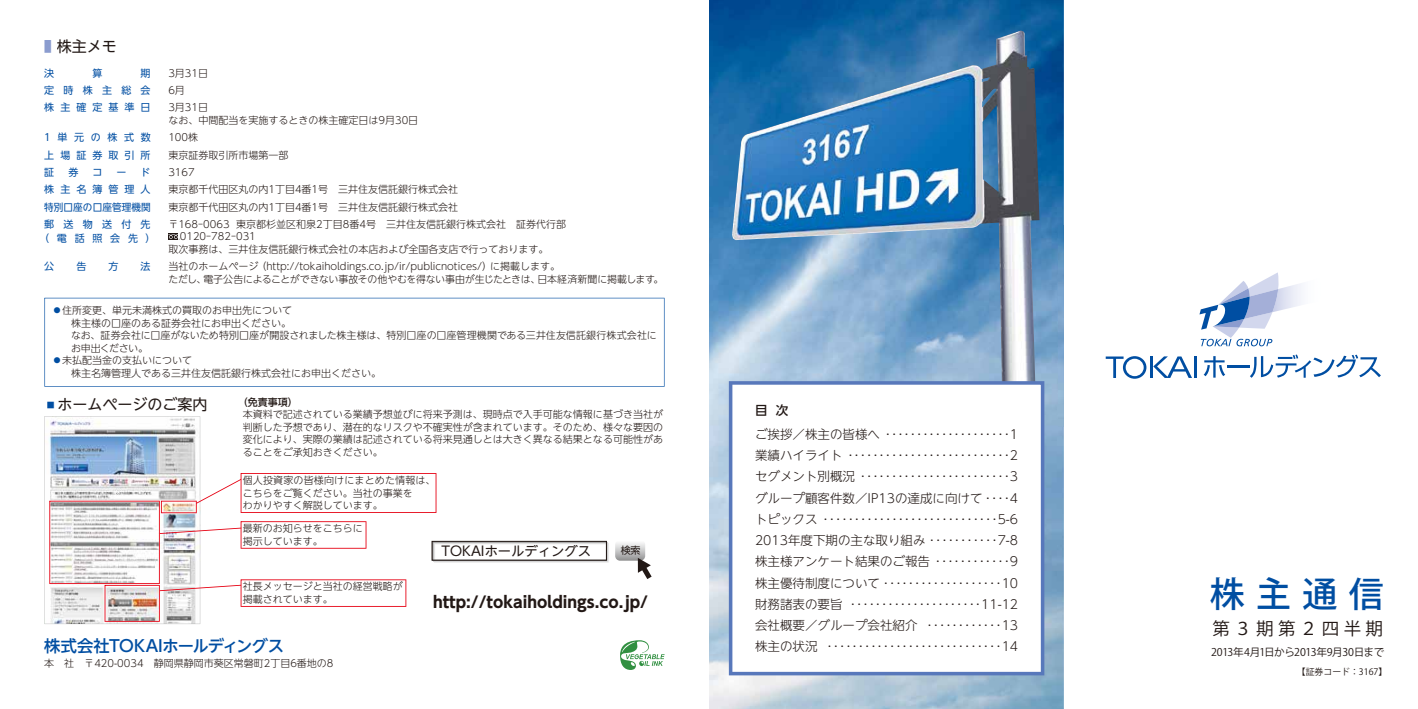
<style>
.page{position:relative;width:1418px;height:709px;background:#fff}
.page>*{position:absolute;margin:0;border:0;box-sizing:border-box;transform-origin:0 0}
.t1{font:500 35px "Koz Go Pr 6 N";color:#004ea2}
.t2{font:17.5px "Koz Go Pr 6 N";letter-spacing:.25em;color:#221815}
.t3{font:500 16.25px "UD Shin Go NT Pro";letter-spacing:-.03em;color:#004ea2}
.t4{font:700 15.62px "UD Shin Go NT Pro";color:#221815}
.t5{font:15px "UD Shin Go NT Pro";color:#221815}
.t6{font:13.25px "UD Shin Go NT Pro";color:#221815}
.t7{font:300 12.5px/21.2px "UD Shin Go NT Pro";color:#221815}
.t8{font:500 12.5px "UD Shin Go NT Pro";color:#221815}
.t9{font:10.62px "Koz Go Pr 6 N";letter-spacing:-.04em;color:#221815}
.t10{font:300 10px/12.5px "UD Shin Go NT Pro";color:#221815}
.t11{font:10px "UD Shin Go NT Pro";letter-spacing:.605em;color:#004ea2}
.t12{font:10px/14.1px "UD Shin Go NT Pro";letter-spacing:.925em;color:#004ea2;text-align:center}
.t13{font:10px "UD Shin Go NT Pro";letter-spacing:.005em;color:#004ea2;scale:.96 1}
.t14{font:300 10px "UD Shin Go NT Pro";letter-spacing:-.05em;color:#221815}
.t15{font:10px "UD Shin Go NT Pro";letter-spacing:.66em;color:#004ea2}
.t16{font:500 10px "UD Shin Go NT Pro";color:#221815}
.t17{font:10px "UD Shin Go NT Pro";color:#221815}
.t18{font:8.88px "Koz Go Pr 6 N";color:#221815}
.s1{color:#8b9ccf}
.s2{color:#004ea2}
.s3{font-size:13.12px;color:#004ea2}
</style>
<div class="page">
<svg style="left:44px;top:298px;width:620px;height:89px"></svg>
<div style="left:168px;top:233px;width:10px;height:7px;background:#221815"></div>
<svg style="left:168px;top:234px;width:12px;height:6px"></svg>
<svg style="left:620px;top:640px;width:44px;height:30px"></svg>
<div style="left:435px;top:544px;width:174px;height:19px;border:1px solid #fff"></div>
<div style="left:434px;top:543px;width:174px;height:19px;border:1px solid #eaeaeb"></div>
<div style="left:432px;top:542px;width:174px;height:18px;border:1px solid #c6c7c7"></div>
<div style="left:432px;top:541px;width:174px;height:19px;border:1px solid #221815"></div>
<svg style="left:615px;top:543px;width:36px;height:36px"></svg>
<svg style="left:44px;top:416px;width:392px;height:208px"></svg>
<img style="left:709px;top:0;width:354px;height:709px">
<img style="left:731px;top:31px;width:308px;height:350px">
<img style="left:1058px;top:225px;width:323px;height:201px">
<img style="left:1278px;top:277px;width:46px;height:35px">
<svg style="left:1199px;top:272px;width:79px;height:74px"></svg>
<hr style="left:1193px;top:357px;width:3px;height:21px;background:#004ea2">
<hr style="left:1150px;top:356px;width:2px;height:22px;background:#004ea2">
<svg style="left:1153px;top:356px;width:39px;height:22px"></svg>
<svg style="left:1105px;top:356px;width:41px;height:23px"></svg>
<svg style="left:1203px;top:356px;width:22px;height:21px"></svg>
<hr style="left:1227px;top:365px;width:22px;height:3px;background:#004ea2">
<svg style="left:1249px;top:354px;width:131px;height:24px"></svg>
<svg style="left:729px;top:381px;width:315px;height:294px"></svg>
<h3 class="t5" style="left:44px;top:34px;width:74px"><span class="s1">■</span> 株主メモ</h3>
<p class="t11" style="left:44px;top:65px;width:11px">決</p>
<p class="t11" style="left:92px;top:65px;width:11px">算</p>
<p class="t11" style="left:141px;top:65px;width:11px">期</p>
<p class="t10" style="left:168px;top:66px;width:41px">3月31日</p>
<p class="t11" style="left:44px;top:82px;width:108px">定時株主総会</p>
<p class="t10" style="left:168px;top:84px;width:18px">6月</p>
<p class="t11" style="left:44px;top:100px;width:108px">株主確定基準日</p>
<p class="t10" style="left:168px;top:101px;width:251px">3月31日<br>なお、中間配当を実施するときの株主確定日は9月30日</p>
<p class="t15" style="left:44px;top:129px;width:108px">1単元の株式数</p>
<p class="t10" style="left:168px;top:131px;width:31px">100株</p>
<p class="t11" style="left:44px;top:147px;width:108px">上場証券取引所</p>
<p class="t10" style="left:168px;top:148px;width:121px">東京証券取引所市場第一部</p>
<p class="t11" style="left:44px;top:164px;width:11px">証</p>
<p class="t11" style="left:68px;top:164px;width:11px">券</p>
<p class="t11" style="left:92px;top:164px;width:11px">コ</p>
<p class="t11" style="left:117px;top:164px;width:12px">ー</p>
<p class="t11" style="left:141px;top:164px;width:11px">ド</p>
<p class="t10" style="left:168px;top:165px;width:28px">3167</p>
<p class="t11" style="left:44px;top:181px;width:108px">株主名簿管理人</p>
<p class="t10" style="left:168px;top:183px;width:291px">東京都千代田区丸の内1丁目4番1号　三井住友信託銀行株式会社</p>
<p class="t13" style="left:44px;top:199px;width:112px">特別口座の口座管理機関</p>
<p class="t10" style="left:168px;top:200px;width:291px">東京都千代田区丸の内1丁目4番1号　三井住友信託銀行株式会社</p>
<p class="t12" style="left:39px;top:217px;width:118px">郵送物送付先（電話照会先）</p>
<p class="t10" style="left:168px;top:217px;width:399px">〒168︲0063 東京都杉並区和泉2丁目8番4号　三井住友信託銀行株式会社　証券代行部</p>
<p class="t10" style="left:180px;top:230px;width:78px">0120︲782︲031</p>
<p class="t10" style="left:168px;top:242px;width:381px">取次事務は、三井住友信託銀行株式会社の本店および全国各支店で行っております。</p>
<p class="t11" style="left:44px;top:258px;width:11px">公</p>
<p class="t11" style="left:76px;top:258px;width:11px">告</p>
<p class="t11" style="left:108px;top:258px;width:11px">方</p>
<p class="t11" style="left:141px;top:258px;width:11px">法</p>
<p class="t10" style="left:168px;top:260px;width:496px">当社のホームページ（http://tokaiholdings.co.jp/ir/publicnotices/）に掲載します。<br>ただし、電子公告によることができない事故その他やむを得ない事由が生じたときは、日本経済新聞に掲載します。</p>
<p class="t10" style="left:52px;top:304px;width:241px"><span class="s2">◦</span>住所変更、単元未満株式の買取のお申出先について</p>
<p class="t10" style="left:61px;top:316px;width:232px">　株主様の口座のある証券会社にお申出ください。</p>
<p class="t10" style="left:61px;top:329px;width:597px">　 なお、証券会社に口座がないため特別口座が開設されました株主様は、特別口座の口座管理機関である三井住友信託銀行株式会社に</p>
<p class="t14" style="left:71px;top:340px;width:79px">お申出ください。</p>
<p class="t10" style="left:52px;top:354px;width:141px"><span class="s2">◦</span>未払配当金の支払いについて</p>
<p class="t10" style="left:61px;top:366px;width:322px">　 株主名簿管理人である三井住友信託銀行株式会社にお申出ください。</p>
<p class="t16" style="left:238px;top:394px;width:61px">（免責事項）</p>
<p class="t10" style="left:243px;top:408px;width:422px;text-align:justify">本資料で記述されている業績予想並びに将来予測は、現時点で入手可能な情報に基づき当社が判断した予想であり、潜在的なリスクや不確実性が含まれています。そのため、様々な要因の変化により、実際の業績は記述されている将来見通しとは大きく異なる結果となる可能性があることをご承知おきください。</p>
<p class="t10" style="left:243px;top:473px;width:194px">個人投資家の皆様向けにまとめた情報は、こちらをご覧ください。当社の事業を<br>わかりやすく解説しています。</p>
<p class="t10" style="left:243px;top:522px;width:122px">最新のお知らせをこちらに掲示しています。</p>
<p class="t10" style="left:243px;top:580px;width:162px">社長メッセージと当社の経営戦略が掲載されています。</p>
<h3 class="t5" style="left:44px;top:392px;width:165px"><span class="s3">▪</span>ホームページのご案内</h3>
<h3 class="t6" style="left:441px;top:540px;width:151px">TOKAIホールディングス</h3>
<p class="t17" style="left:621px;top:542px;width:21px">検索</p>
<h3 class="t4" style="left:433px;top:589px;width:216px">http://tokaiholdings.co.jp/</h3>
<h3 class="t3" style="left:44px;top:633px;width:241px">株式会社TOKAIホールディングス</h3>
<p class="t10" style="left:44px;top:656px;width:291px">本　社　〒420-0034　静岡県静岡市葵区常磐町2丁目6番地の8</p>
<p class="t8" style="left:755px;top:400px;width:35px">目 次</p>
<p class="t7" style="left:755px;top:423px;width:265px">ご挨拶／株主の皆様へ････････････････････1業績ハイライト･･････････････････････････2セグメント別概況････････････････････････3グループ顧客件数／IP13の達成に向けて････4トピックス････････････････････････････5-6<br>2013年度下期の主な取り組み･･･････････7-8株主様アンケート結果のご報告････････････9株主優待制度について･･･････････････････10財務諸表の要旨<br>会社概要／グループ会社紹介<br>株主の状況</p>
<p class="t7" style="left:826px;top:593px;width:193px;text-align:right">･････････････････････11-12<br>････････････13<br>････････････････････････････14</p>
<h1 class="t1" style="left:1209px;top:574px;width:176px">株主通信</h1>
<h2 class="t2" style="left:1212px;top:619px;width:172px">第３期第２四半期</h2>
<p class="t9" style="left:1211px;top:646px;width:175px">2013年4月1日から2013年9月30日まで</p>
<p class="t18" style="left:1296px;top:667px;width:92px">【証券コード：3167】</p>
</div>
